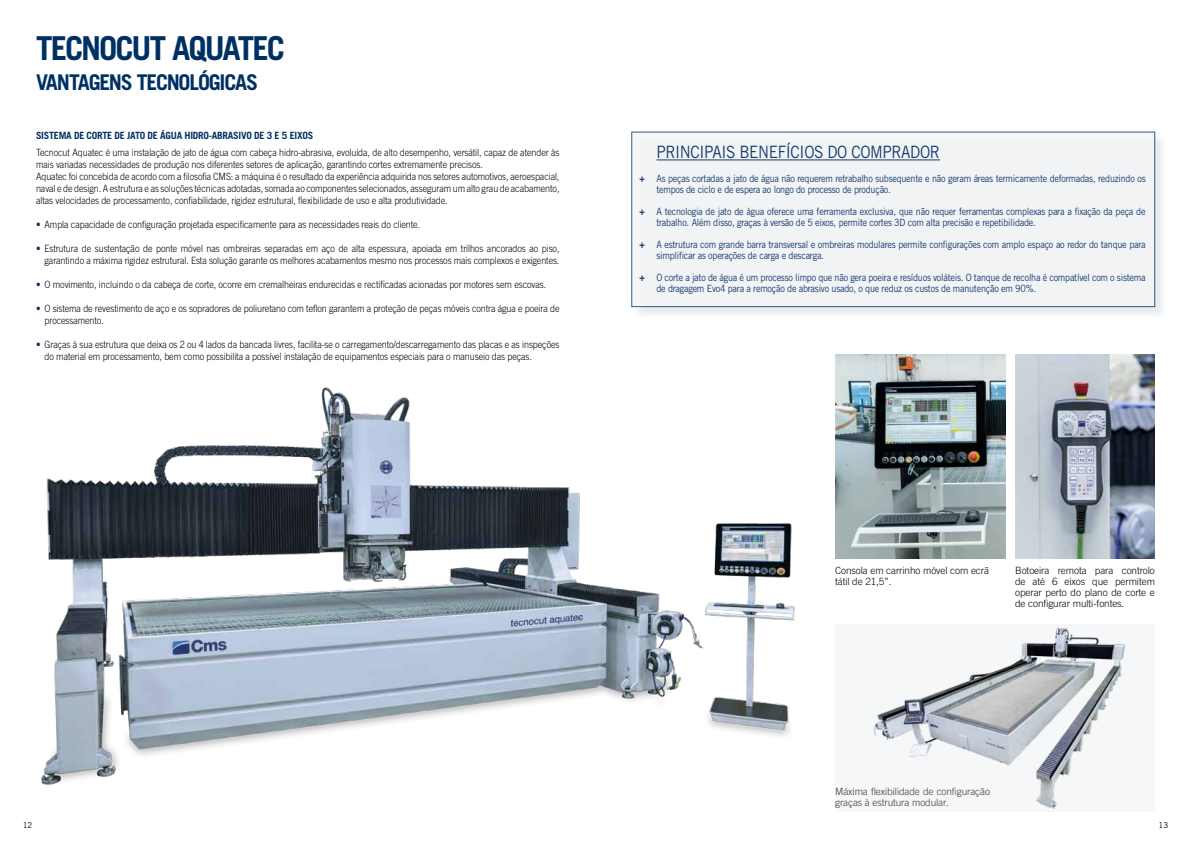
<style>
.page{position:relative;width:1191px;height:842px;background:#fff}
.page>*{position:absolute;margin:0;border:0;box-sizing:border-box;transform-origin:0 0}
.t1{font:700 33px "Trade Gothic LT Std";letter-spacing:-.065em;color:#003063}
.t2{font:700 21.7px "Trade Gothic LT Std";letter-spacing:-.055em;color:#003063}
.t3{font:17px "Trade Gothic LT Std";letter-spacing:-.025em;color:#183c6f;scale:.9 1}
.t4{font:300 10px/12px "Trade Gothic LT Std";letter-spacing:-.01em;color:#000;scale:.9 1}
.t5{font:10px/11px "Trade Gothic LT Std";letter-spacing:-.025em;color:#183c6f;scale:.9 1}
.t6{font:300 10px/11px "Trade Gothic LT Std";letter-spacing:-.01em;color:#000;text-align:justify}
.t7{font:300 10px/11px "Trade Gothic LT Std";letter-spacing:-.01em;color:#3c3c3b}
.t8{font:700 10px "Trade Gothic LT Std";letter-spacing:-.025em;color:#003063}
.t9{font:8px "Trade Gothic LT Std";color:#000}
.s1{color:#003063}
.s2{font-weight:700}
</style>
<div class="page">
<img style="left:1015px;top:354px;width:140px;height:205px">
<div style="left:633px;top:133px;width:534px;height:186px;background:#d8dfe3;opacity:.75"></div>
<div style="left:631px;top:132px;width:524px;height:175px;background:#f4f6f7"></div>
<hr style="left:656px;top:159px;width:284px;height:1px;background:#183c6f">
<img style="left:873px;top:627px;width:253px;height:182px">
<img style="left:835px;top:354px;width:170px;height:205px">
<img style="left:42px;top:388px;width:752px;height:397px">
<h1 class="t1" style="left:36px;top:28px;width:251px">TECNOCUT AQUATEC</h1>
<h2 class="t2" style="left:36px;top:69px;width:224px">VANTAGENS TECNOLÓGICAS</h2>
<p class="t8" style="left:36px;top:129px;width:279px">SISTEMA DE CORTE DE JATO DE ÁGUA HIDRO-ABRASIVO DE 3 E 5 EIXOS</p>
<p class="t4" style="left:36px;top:146px;width:583px">Tecnocut Aquatec é uma instalação de jato de água com cabeça hidro-abrasiva, evoluída, de alto desempenho, versátil, capaz de atender às mais variadas necessidades de produção nos diferentes setores de aplicação, garantindo cortes extremamente precisos.<br>Aquatec foi concebida de acordo com a filosofia CMS: a máquina é o resultado da experiência adquirida nos setores automotivos, aeroespacial, naval e de design. A estrutura e as soluções técnicas adotadas, somada ao componentes selecionados, asseguram um alto grau de acabamento, altas velocidades de processamento, confiabilidade, rigidez estrutural, flexibilidade de uso e alta produtividade.</p>
<p class="t4" style="left:36px;top:218px;width:428px"><span class="s1">•</span> Ampla capacidade de configuração projetada especificamente para as necessidades reais do cliente.</p>
<p class="t4" style="left:36px;top:242px;width:583px;text-align:right"><span class="s1">•</span> Estrutura de sustentação de ponte móvel nas ombreiras separadas em aço de alta espessura, apoiada em trilhos ancorados ao piso, garantindo a máxima rigidez estrutural. Esta solução garante os melhores acabamentos mesmo nos processos mais complexos e exigentes.</p>
<p class="t4" style="left:36px;top:278px;width:568px"><span class="s1">•</span> O movimento, incluindo o da cabeça de corte, ocorre em cremalheiras endurecidas e rectificadas acionadas por motores sem escovas.</p>
<p class="t4" style="left:45px;top:302px;width:574px;text-indent:-9px"><span class="s1">•</span> O sistema de revestimento de aço e os sopradores de poliuretano com teflon garantem a proteção de peças móveis contra água e poeira de processamento.</p>
<p class="t4" style="left:45px;top:338px;width:573px;text-indent:-9px"><span class="s1">•</span> Graças à sua estrutura que deixa os 2 ou 4 lados da bancada livres, facilita-se o carregamento/descarregamento das placas e as inspeções do material em processamento, bem como possibilita a possível instalação de equipamentos especiais para o manuseio das peças.</p>
<h3 class="t3" style="left:656px;top:142px;width:317px">PRINCIPAIS BENEFÍCIOS DO COMPRADOR</h3>
<p class="t5" style="left:656px;top:173px;width:545px;text-indent:-17px"><span class="s2">+</span> As peças cortadas a jato de água não requerem retrabalho subsequente e não geram áreas termicamente deformadas, reduzindo os tempos de ciclo e de espera ao longo do processo de produção.</p>
<p class="t5" style="left:656px;top:206px;width:545px;text-indent:-17px"><span class="s2">+</span> A tecnologia de jato de água oferece uma ferramenta exclusiva, que não requer ferramentas complexas para a fixação da peça de trabalho. Além disso, graças à versão de 5 eixos, permite cortes 3D com alta precisão e repetibilidade.</p>
<p class="t5" style="left:656px;top:239px;width:545px;text-indent:-17px"><span class="s2">+</span> A estrutura com grande barra transversal e ombreiras modulares permite configurações com amplo espaço ao redor do tanque para simplificar as operações de carga e descarga.</p>
<p class="t5" style="left:656px;top:272px;width:545px;text-indent:-17px"><span class="s2">+</span> O corte a jato de água é um processo limpo que não gera poeira e resíduos voláteis. O tanque de recolha é compatível com o sistema de dragagem Evo4 para a remoção de abrasivo usado, o que reduz os custos de manutenção em 90%.</p>
<p class="t6" style="left:835px;top:564px;width:155px">Consola em carrinho móvel com ecrã tátil de 21,5”.</p>
<p class="t6" style="left:1015px;top:564px;width:141px">Botoeira remota para controlo de até 6 eixos que permitem operar perto do plano de corte e de configurar multi-fontes.</p>
<p class="t7" style="left:835px;top:786px;width:156px">Máxima flexibilidade de configuração graças à estrutura modular.</p>
<p class="t9" style="left:23px;top:820px;width:11px">12</p>
<p class="t9" style="left:1158px;top:820px;width:11px">13</p>
</div>
